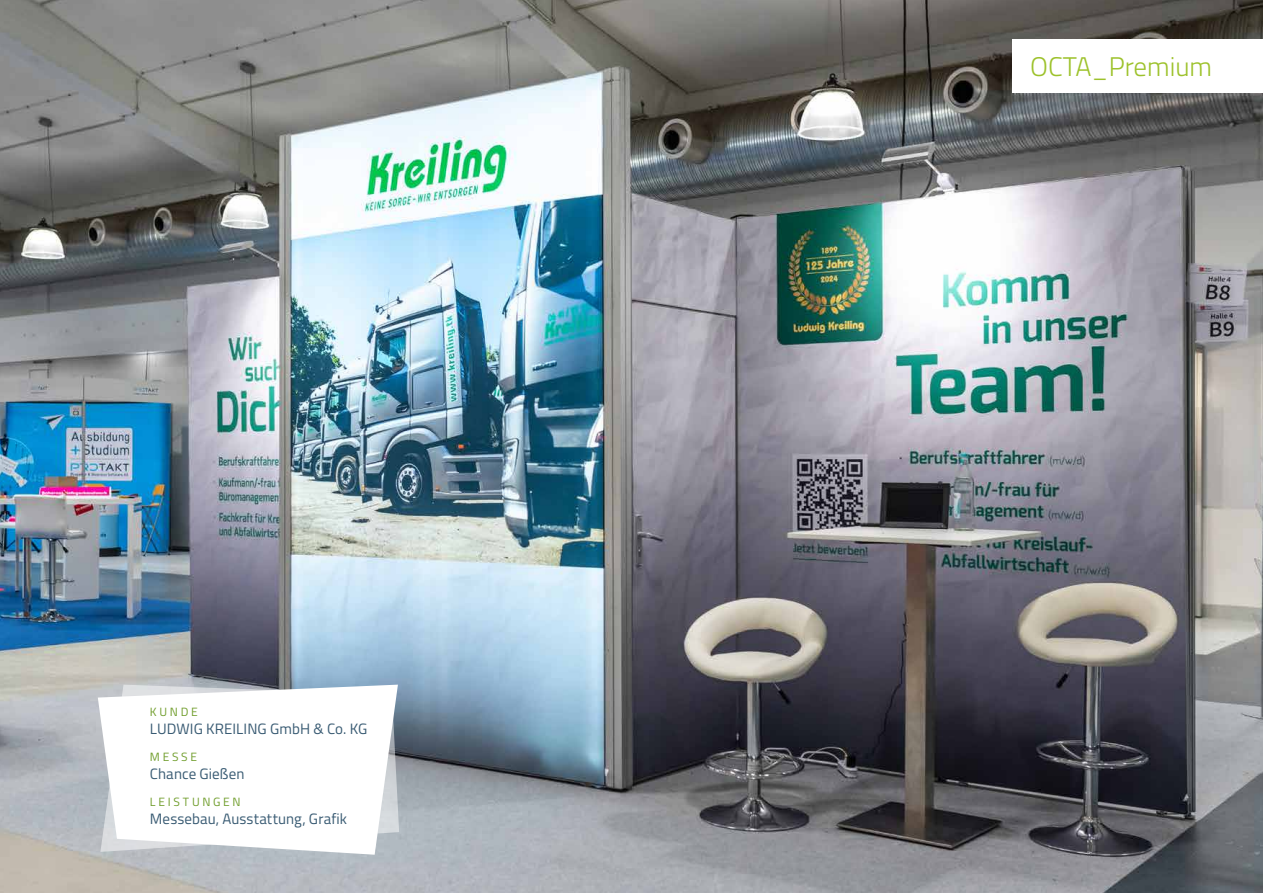
<style>
.page{position:relative;width:1263px;height:893px;background:#fff}
.page>*{position:absolute;margin:0;border:0;box-sizing:border-box;transform-origin:0 0}
.t1{font:300 27px "Titillium";color:#9dc22c}
.t2{font:15px "Titillium";letter-spacing:.005em;color:#395b73}
.t3{font:12px "Titillium";letter-spacing:.22em;color:#719e2d}
</style>
<div class="page">
<img style="left:0;top:0;width:1263px;height:893px">
<svg style="left:98px;top:685px;width:300px;height:170px"></svg>
<div style="left:1012px;top:39px;width:251px;height:54px;background:#fff"></div>
<p class="t3" style="left:150px;top:703px;width:49px">KUNDE</p>
<p class="t2" style="left:150px;top:718px;width:219px">LUDWIG KREILING GmbH &amp; Co. KG</p>
<p class="t3" style="left:150px;top:748px;width:49px">MESSE</p>
<p class="t2" style="left:150px;top:763px;width:96px">Chance Gießen</p>
<p class="t3" style="left:150px;top:793px;width:92px">LEISTUNGEN</p>
<p class="t2" style="left:150px;top:807px;width:199px">Messebau, Ausstattung, Grafik</p>
<h1 class="t1" style="left:1030px;top:47px;width:183px">OCTA_Premium</h1>
</div>
